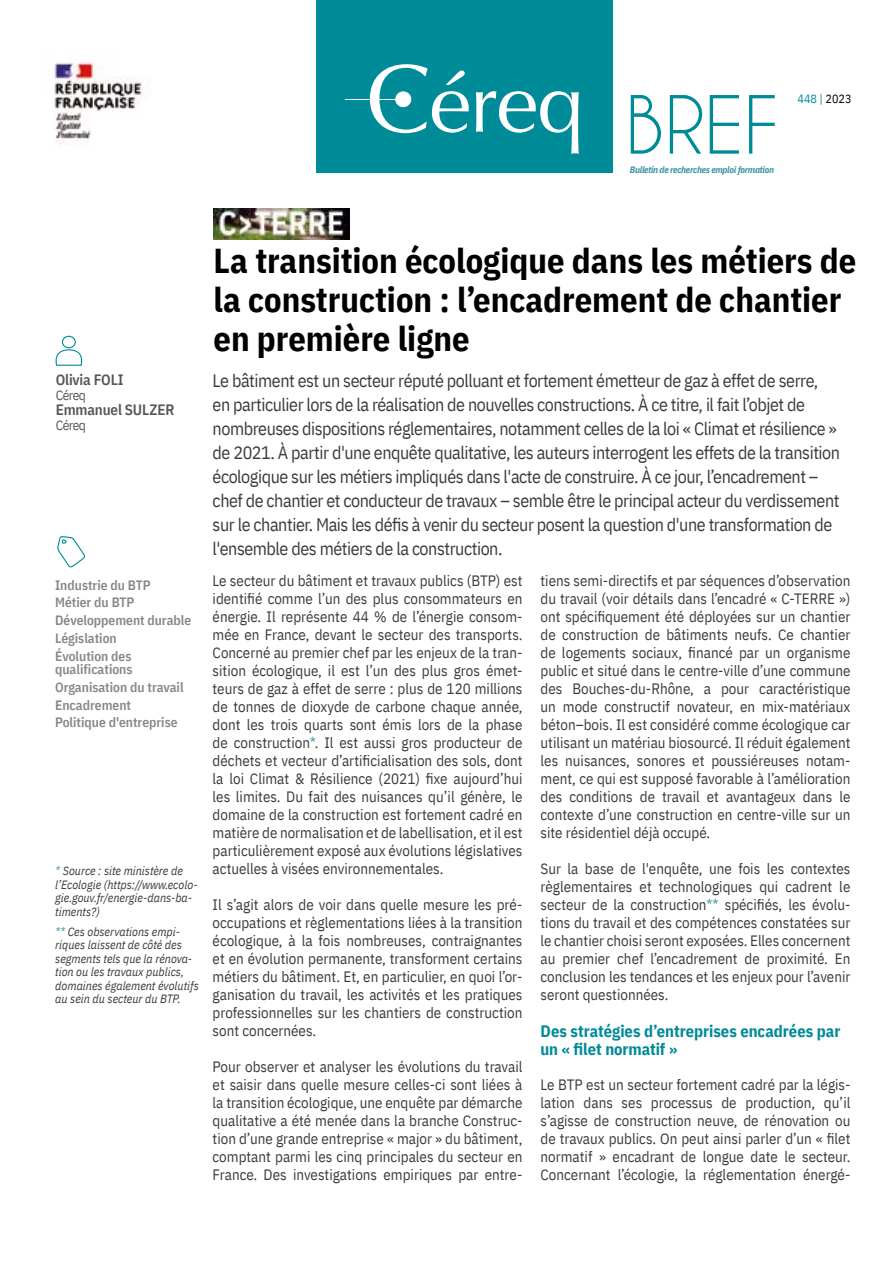
<style>
.page{position:relative;width:893px;height:1263px;background:#fff}
.page>*{position:absolute;margin:0;border:0;box-sizing:border-box;transform-origin:0 0}
.t1{font:75px "Caviar Dreams";color:#008b99}
.t2{font:700 34.5px/39px "IBM Plex Sans Cond";color:#000}
.t3{font:18px/24px "IBM Plex Sans Cond";letter-spacing:-.025em;color:#3c3c3b}
.t4{font:700 16.5px/18px "IBM Plex Sans Cond";letter-spacing:-.005em;color:#008b99}
.t5{font:15px/18px "IBM Plex Sans Cond";color:#3c3c3b;text-align:justify}
.t6{font:600 15px "IBM Plex Sans Cond";letter-spacing:-.01em;color:#575756}
.t7{font:600 13.5px/17.7px "IBM Plex Sans Cond";color:#878787}
.t8{font:13.5px "IBM Plex Sans Cond";letter-spacing:-.04em;color:#575756}
.t9{font:italic 12px/13.5px "IBM Plex Sans Cond";color:#3c3c3b}
.t10{font:12px "IBM Plex Sans Cond";color:#008b99}
.t11{font:italic 700 9.3px "IBM Plex Sans Cond";letter-spacing:-.03em;color:#3c95a2}
.s1{color:#000}
.s2{color:#3c95a2}
</style>
<div class="page">
<div style="left:62px;top:336px;width:14px;height:12px;border:1px solid #008b99;border-radius:50%"></div>
<svg style="left:55px;top:348px;width:28px;height:18px"></svg>
<svg style="left:57px;top:536px;width:28px;height:32px"></svg>
<img style="left:54px;top:62px;width:97px;height:83px">
<div style="left:316px;top:0;width:296px;height:173px;background:#008b99"></div>
<hr style="left:346px;top:99px;width:62px;height:1px;background:#fff">
<svg style="left:370px;top:64px;width:99px;height:69px"></svg>
<svg style="left:476px;top:91px;width:103px;height:63px"></svg>
<div style="left:395px;top:91px;width:16px;height:16px;background:#fff;border-radius:50%"></div>
<img style="left:213px;top:208px;width:137px;height:32px">
<h1 class="t1" style="left:625px;top:80px;width:156px">BREF</h1>
<p class="t11" style="left:630px;top:162px;width:145px">Bulletin de recherches emploi formation</p>
<p class="t10" style="left:798px;top:90px;width:55px">448 | <span class="s1">2023</span></p>
<p class="t6" style="left:56px;top:368px;width:69px">Olivia FOLI</p>
<p class="t8" style="left:56px;top:384px;width:32px">Céreq</p>
<p class="t6" style="left:56px;top:398px;width:120px">Emmanuel SULZER</p>
<p class="t8" style="left:56px;top:414px;width:32px">Céreq</p>
<p class="t7" style="left:55px;top:575px;width:138px">Industrie du BTP<br>Métier du BTP<br>Développement durable<br>Législation<br>Évolution des</p>
<p class="t7" style="left:55px;top:659px;width:130px">qualifications<br>Organisation du travail<br>Encadrement<br>Politique d'entreprise</p>
<p class="t9" style="left:55px;top:863px;width:144px"><span class="s2">*</span> Source : site ministère de l’Ecologie (https://www.ecolo&shy;gie.gouv.fr/energie-dans-ba&shy;timents?)</p>
<p class="t9" style="left:55px;top:923px;width:145px"><span class="s2">**</span> Ces observations empi&shy;riques laissent de côté des segments tels que la rénova&shy;tion ou les travaux publics, domaines également évolutifs au sein du secteur du BTP.</p>
<h2 class="t2" style="left:213px;top:239px;width:644px">La transition écologique dans les métiers de la construction : l’encadrement de chantier en première ligne</h2>
<p class="t3" style="left:213px;top:367px;width:629px">Le bâtiment est un secteur réputé polluant et fortement émetteur de gaz à effet de serre, en particulier lors de la réalisation de nouvelles constructions. À ce titre, il fait l’objet de nombreuses dispositions réglementaires, notamment celles de la loi « Climat et résilience » de 2021. À partir d'une enquête qualitative, les auteurs interrogent les effets de la transition écologique sur les métiers impliqués dans l'acte de construire. À ce jour, l’encadrement – chef de chantier et conducteur de travaux – semble être le principal acteur du verdissement sur le chantier. Mais les défis à venir du secteur posent la question d'une transformation de l'ensemble des métiers de la construction.</p>
<p class="t5" style="left:213px;top:570px;width:311px">Le secteur du bâtiment et travaux publics (BTP) est identifié comme l’un des plus consommateurs en énergie. Il représente 44 % de l’énergie consom&shy;mée en France, devant le secteur des transports.<br>Concerné au premier chef par les enjeux de la tran&shy;sition écologique, il est l’un des plus gros émet&shy;teurs de gaz à effet de serre : plus de 120 millions de tonnes de dioxyde de carbone chaque année, dont les trois quarts sont émis lors de la phase de construction<span class="s2">*</span>. Il est aussi gros producteur de déchets et vecteur d’artificialisation des sols, dont la loi Climat &amp; Résilience (2021) fixe aujourd’hui les limites. Du fait des nuisances qu’il génère, le domaine de la construction est fortement cadré en matière de normalisation et de labellisation, et il est particulièrement exposé aux évolutions législatives actuelles à visées environnementales.</p>
<p class="t5" style="left:213px;top:894px;width:311px">Il s’agit alors de voir dans quelle mesure les pré&shy;occupations et règlementations liées à la transition écologique, à la fois nombreuses, contraignantes et en évolution permanente, transforment certains métiers du bâtiment. Et, en particulier, en quoi l’or&shy;ganisation du travail, les activités et les pratiques professionnelles sur les chantiers de construction sont concernées.</p>
<p class="t5" style="left:213px;top:1056px;width:311px">Pour observer et analyser les évolutions du travail et saisir dans quelle mesure celles-ci sont liées à la transition écologique, une enquête par démarche qualitative a été menée dans la branche Construc&shy;tion d’une grande entreprise « major » du bâtiment, comptant parmi les cinq principales du secteur en France. Des investigations empiriques par entre-</p>
<p class="t5" style="left:540px;top:570px;width:311px">tiens semi-directifs et par séquences d’observation du travail (voir détails dans l’encadré « C-TERRE ») ont spécifiquement été déployées sur un chantier de construction de bâtiments neufs. Ce chantier de logements sociaux, financé par un organisme public et situé dans le centre-ville d’une commune des Bouches-du-Rhône, a pour caractéristique un mode constructif novateur, en mix-matériaux béton–bois. Il est considéré comme écologique car utilisant un matériau biosourcé. Il réduit également les nuisances, sonores et poussiéreuses notam&shy;ment, ce qui est supposé favorable à l’amélioration des conditions de travail et avantageux dans le contexte d’une construction en centre-ville sur un site résidentiel déjà occupé.</p>
<p class="t5" style="left:540px;top:858px;width:311px">Sur la base de l'enquête, une fois les contextes règlementaires et technologiques qui cadrent le secteur de la construction<span class="s2">**</span> spécifiés, les évolu&shy;tions du travail et des compétences constatées sur le chantier choisi seront exposées. Elles concernent au premier chef l’encadrement de proximité. En conclusion les tendances et les enjeux pour l’avenir seront questionnées.</p>
<p class="t4" style="left:540px;top:1021px;width:301px">Des stratégies d’entreprises encadrées par un « filet normatif »</p>
<p class="t5" style="left:540px;top:1074px;width:311px">Le BTP est un secteur fortement cadré par la légis&shy;lation dans ses processus de production, qu’il s’agisse de construction neuve, de rénovation ou de travaux publics. On peut ainsi parler d’un « filet normatif » encadrant de longue date le secteur.<br>Concernant l’écologie, la réglementation énergé-</p>
</div>
